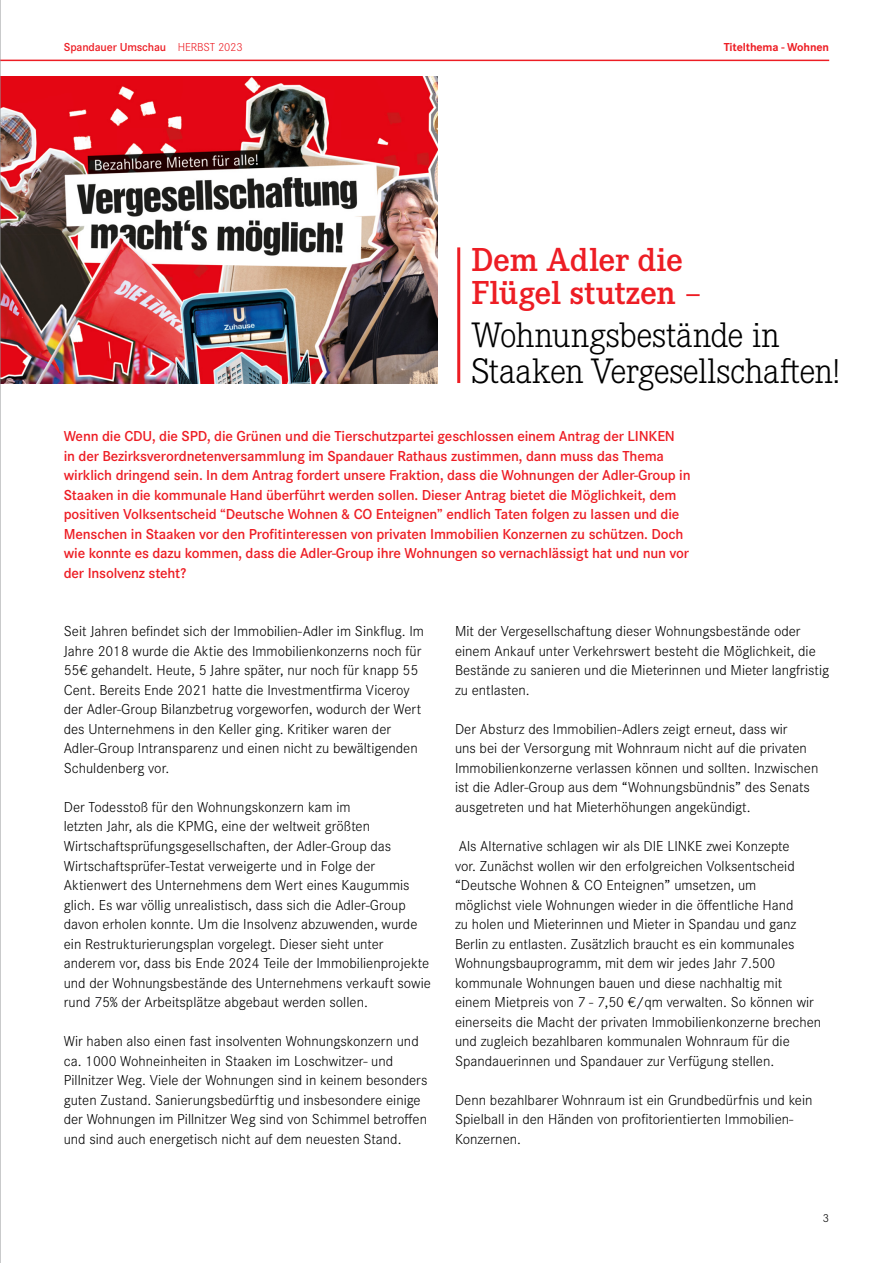
<style>
.page{position:relative;width:893px;height:1263px;background:#fff}
.page>*{position:absolute;margin:0;border:0;box-sizing:border-box;transform-origin:0 0}
.t1{font:300 36.75px/36px "Corporate E Pro";letter-spacing:-.015em;color:#000}
.t2{font:600 34.5px/33px "Corporate E Pro";letter-spacing:-.005em;color:#ed1d24}
.t3{font:300 15px/19.5px "Corporate S";color:#000}
.t4{font:600 15px/19.5px "Corporate S";letter-spacing:-.01em;color:#ed1d24}
.t5{font:600 12px "Corporate S";letter-spacing:-.01em;color:#ed1d24}
.t6{font:700 12px "Corporate S";letter-spacing:-.01em;color:#ed1d24}
.t7{font:300 12px "Corporate S";color:#000}
.s1{font-weight:300}
</style>
<div class="page">
<hr style="left:457px;top:247px;width:3px;height:136px;background:#ed1d24">
<img style="left:1px;top:77px;width:437px;height:306px">
<hr style="left:0;top:60px;width:829px;height:1px;background:#ed1d24">
<hr style="left:0;top:0;width:1px;height:1263px;background:#939598">
<p class="t5" style="left:64px;top:39px;width:180px">Spandauer Umschau <span class="s1">HERBST 2023</span></p>
<p class="t6" style="left:724px;top:40px;width:107px">Titelthema - Wohnen</p>
<h2 class="t2" style="left:471px;top:241px;width:232px">Dem Adler die<br>Flügel stutzen –</h2>
<h1 class="t1" style="left:471px;top:315px;width:370px">Wohnungsbestände in<br>Staaken Vergesellschaften!</h1>
<p class="t4" style="left:64px;top:426px;width:628px">Wenn die CDU, die SPD, die Grünen und die Tierschutzpartei geschlossen einem Antrag der LINKEN<br>in der Bezirksverordnetenversammlung im Spandauer Rathaus zustimmen, dann muss das Thema wirklich dringend sein. In dem Antrag fordert unsere Fraktion, dass die Wohnungen der Adler-Group in Staaken in die kommunale Hand überführt werden sollen. Dieser Antrag bietet die Möglichkeit, dem positiven Volksentscheid “Deutsche Wohnen &amp; CO Enteignen” endlich Taten folgen zu lassen und die Menschen in Staaken vor den Profitinteressen von privaten Immobilien Konzernen zu schützen. Doch wie konnte es dazu kommen, dass die Adler-Group ihre Wohnungen so vernachlässigt hat und nun vor der Insolvenz steht?</p>
<p class="t3" style="left:64px;top:621px;width:362px">Seit Jahren befindet sich der Immobilien-Adler im Sinkflug. Im Jahre 2018 wurde die Aktie des Immobilienkonzerns noch für 55€ gehandelt. Heute, 5 Jahre später, nur noch für knapp 55<br>Cent. Bereits Ende 2021 hatte die Investmentfirma Viceroy der Adler-Group Bilanzbetrug vorgeworfen, wodurch der Wert des Unternehmens in den Keller ging. Kritiker waren der Adler-Group Intransparenz und einen nicht zu bewältigenden Schuldenberg vor.</p>
<p class="t3" style="left:64px;top:797px;width:369px">Der Todesstoß für den Wohnungskonzern kam im<br>letzten Jahr, als die KPMG, eine der weltweit größten Wirtschaftsprüfungsgesellschaften, der Adler-Group das Wirtschaftsprüfer-Testat verweigerte und in Folge der Aktienwert des Unternehmens dem Wert eines Kaugummis glich. Es war völlig unrealistisch, dass sich die Adler-Group davon erholen konnte. Um die Insolvenz abzuwenden, wurde ein Restrukturierungsplan vorgelegt. Dieser sieht unter anderem vor, dass bis Ende 2024 Teile der Immobilienprojekte und der Wohnungsbestände des Unternehmens verkauft sowie rund 75% der Arbeitsplätze abgebaut werden sollen.</p>
<p class="t3" style="left:64px;top:1031px;width:365px">Wir haben also einen fast insolventen Wohnungskonzern und ca. 1000 Wohneinheiten in Staaken im Loschwitzer- und Pillnitzer Weg. Viele der Wohnungen sind in keinem besonders guten Zustand. Sanierungsbedürftig und insbesondere einige der Wohnungen im Pillnitzer Weg sind von Schimmel betroffen und sind auch energetisch nicht auf dem neuesten Stand.</p>
<p class="t3" style="left:455px;top:621px;width:376px">Mit der Vergesellschaftung dieser Wohnungsbestände oder einem Ankauf unter Verkehrswert besteht die Möglichkeit, die Bestände zu sanieren und die Mieterinnen und Mieter langfristig zu entlasten.</p>
<p class="t3" style="left:455px;top:719px;width:365px">Der Absturz des Immobilien-Adlers zeigt erneut, dass wir<br>uns bei der Versorgung mit Wohnraum nicht auf die privaten Immobilienkonzerne verlassen können und sollten. Inzwischen ist die Adler-Group aus dem “Wohnungsbündnis” des Senats ausgetreten und hat Mieterhöhungen angekündigt.</p>
<p class="t3" style="left:455px;top:836px;width:368px">Als Alternative schlagen wir als DIE LINKE zwei Konzepte<br>vor. Zunächst wollen wir den erfolgreichen Volksentscheid “Deutsche Wohnen &amp; CO Enteignen” umsetzen, um<br>möglichst viele Wohnungen wieder in die öffentliche Hand<br>zu holen und Mieterinnen und Mieter in Spandau und ganz Berlin zu entlasten. Zusätzlich braucht es ein kommunales Wohnungsbauprogramm, mit dem wir jedes Jahr 7.500 kommunale Wohnungen bauen und diese nachhaltig mit einem Mietpreis von 7 - 7,50 €/qm verwalten. So können wir einerseits die Macht der privaten Immobilienkonzerne brechen und zugleich bezahlbaren kommunalen Wohnraum für die Spandauerinnen und Spandauer zur Verfügung stellen.</p>
<p class="t3" style="left:455px;top:1089px;width:359px">Denn bezahlbarer Wohnraum ist ein Grundbedürfnis und kein<br>Spielball in den Händen von profitorientierten Immobilien-<br>Konzernen.</p>
<p class="t7" style="left:823px;top:1210px;width:8px">3</p>
</div>
